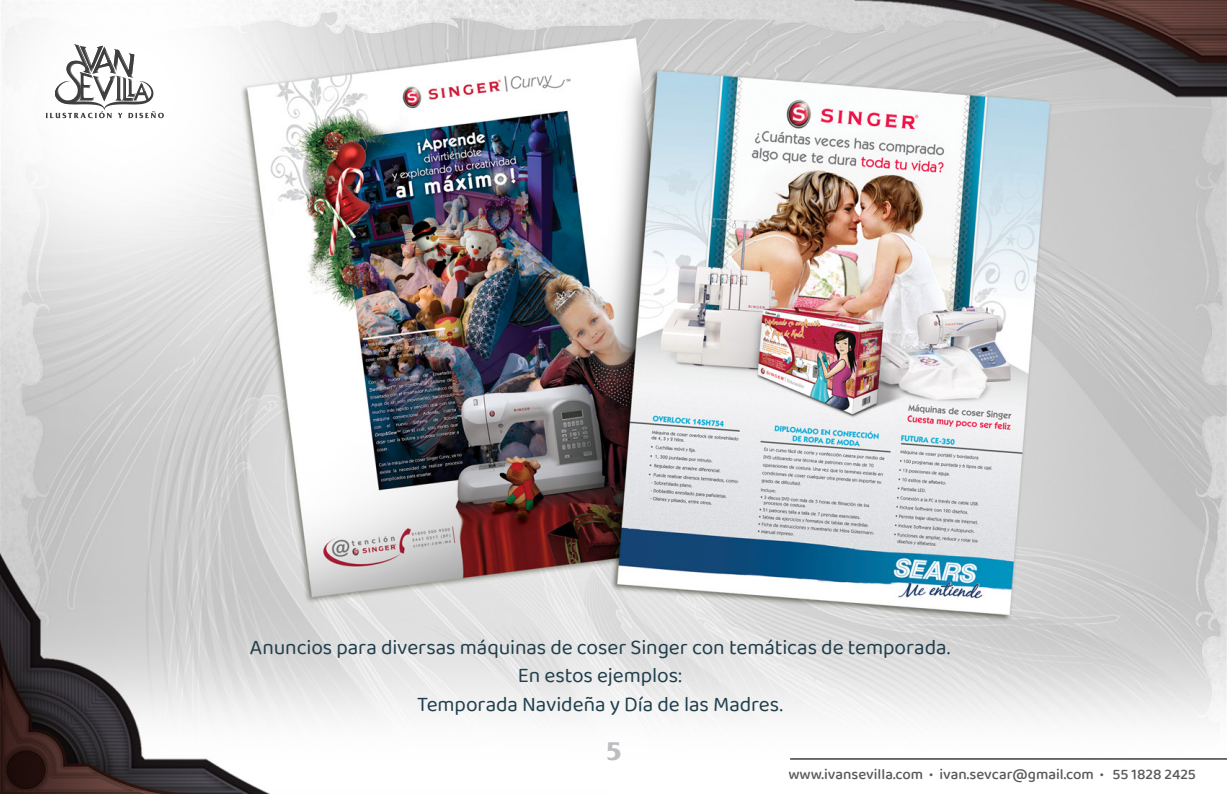
<style>
.page{position:relative;width:1227px;height:794px;background:#fff}
.page>*{position:absolute;margin:0;border:0;box-sizing:border-box;transform-origin:0 0}
.t1{font:700 27px "France";color:#bdbec1}
.t2{font:21px/28.5px "Baloo Chettan 2";letter-spacing:-.005em;color:#203e4c;text-align:center}
.t3{font:500 15px "Baloo 2";color:#58595b}
</style>
<div class="page">
<img style="left:0;top:0;width:1227px;height:793px">
<svg style="left:46px;top:44px;width:118px;height:74px"></svg>
<hr style="left:790px;top:758px;width:437px;height:1px;background:#3f3f40">
<p class="t2" style="left:250px;top:632px;width:701px">Anuncios para diversas máquinas de coser Singer con temáticas de temporada.<br>En estos ejemplos:<br>Temporada Navideña y Día de las Madres.</p>
<p class="t1" style="left:606px;top:736px;width:17px">5</p>
<p class="t3" style="left:788px;top:763px;width:409px">www.ivansevilla.com • ivan.sevcar@gmail.com • 55 1828 2425</p>
</div>
